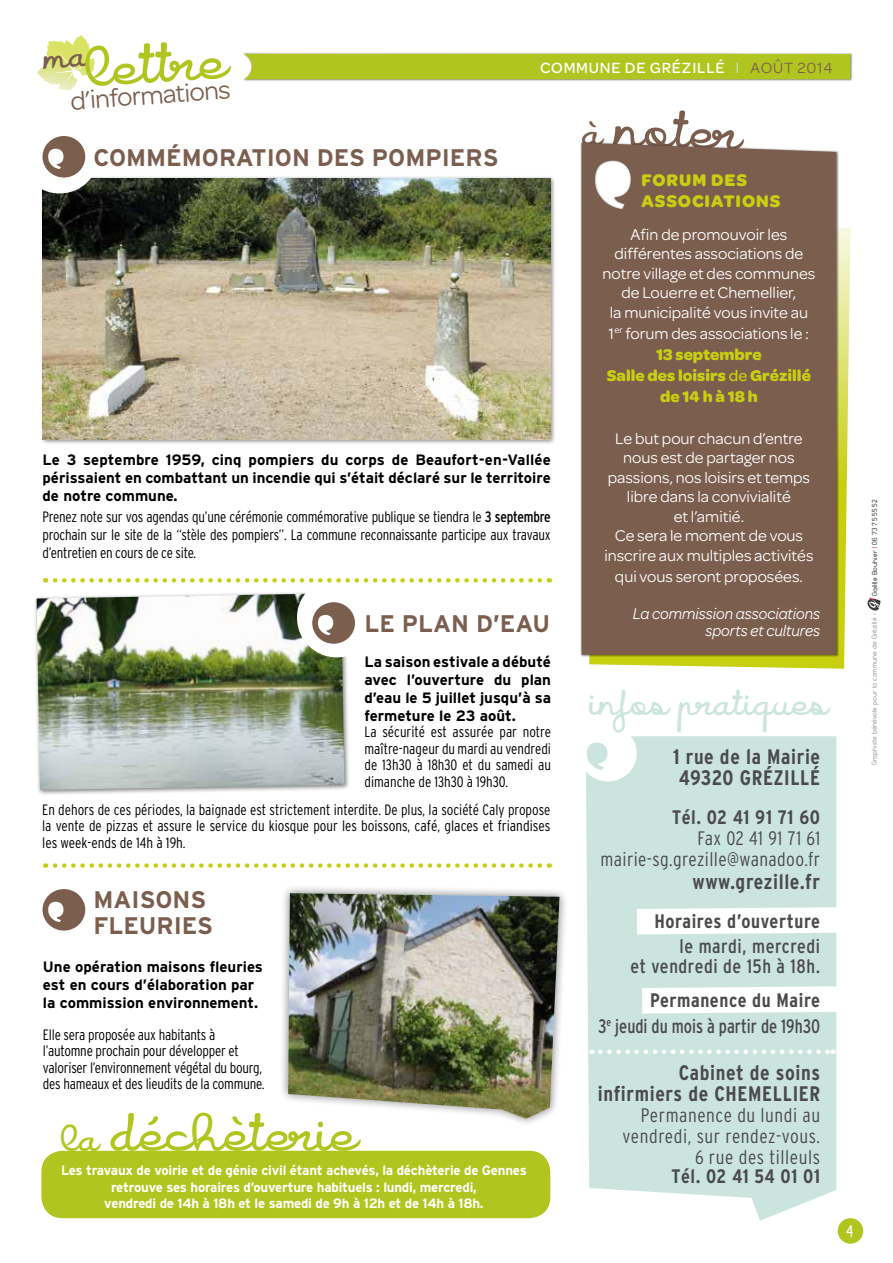
<style>
.page{position:relative;width:893px;height:1263px;background:#fff}
.page>*{position:absolute;margin:0;border:0;box-sizing:border-box;transform-origin:0 0}
.t1{font:56.85px "Icarus Kharma";color:#b1c520}
.t2{font:54px "Icarus Kharma";color:#b1c520}
.t3{font:54px "Icarus Kharma";color:#7b5e4e}
.t4{font:36px "Icarus Kharma";color:#cbe5de}
.t5{font:27px "Omnes";color:#7b5e4e}
.t6{font:700 24px/25.5px "Interstate";color:#7b5e4e}
.t7{font:700 condensed 21px/21px "Interstate";letter-spacing:.03em;color:#4b4b4d}
.t8{font:300 condensed 19.5px/21px "Interstate";letter-spacing:.03em;color:#4b4b4d;text-align:right}
.t9{font:700 condensed 19.5px "Interstate";letter-spacing:.03em;color:#4b4b4d}
.t10{font:condensed 19.5px/25.5px "Interstate";letter-spacing:.01em;color:#4b4b4d;text-align:right;scale:.93 1}
.t11{font:condensed 19.5px/19.5px "Interstate";letter-spacing:.03em;color:#4b4b4d;text-align:right}
.t12{font:700 18px/21px "Omnes";letter-spacing:.05em;color:#c8cf11}
.t13{font:18px "Icarus Kharma";color:#fff}
.t14{font:16.5px/19.5px "Omnes";color:#fff;text-align:center}
.t15{font:700 16.5px/21px "Omnes";color:#c8cf11;text-align:center}
.t16{font:italic 16.5px/16.5px "Omnes";color:#fff;text-align:right;scale:.95 1}
.t17{font:500 15.75px "Omnes";letter-spacing:.05em;color:#fff}
.t18{font:300 condensed 15px/16.5px "Interstate";letter-spacing:-.015em;color:#000;text-align:justify}
.t19{font:700 15px/18px "Interstate";color:#000;text-align:justify}
.t20{font:700 13.5px/16.5px "Interstate";letter-spacing:-.015em;color:#fff;text-align:center}
.t21{font:7.5px "Din 17";color:#9c9e9f}
.t22{font:7.5px "Din 17";letter-spacing:.01em;color:#3e3d40}
.s1{font-weight:400;color:#cbe5de}
.s2{font-weight:400;color:#7b5e4e}
.s3{font-weight:400;color:#b1c520}
.s4{font-size:37.5px}
.s5{font-weight:400}
.s6{font-weight:400;color:#fff}
.s7{font-weight:500}
.s8{font-weight:700}
.s9{font-family:"Interstate";font-weight:300;font-stretch:condensed;color:#e4146b}
</style>
<div class="page">
<div style="left:33px;top:590px;width:317px;height:206px;background:#000;opacity:.5"></div>
<img style="left:37px;top:593px;width:307px;height:197px">
<svg style="left:589px;top:227px;width:261px;height:442px"></svg>
<svg style="left:867px;top:598px;width:13px;height:12px"></svg>
<div style="left:838px;top:1218px;width:25px;height:26px;background:#b1c520;border-radius:50%"></div>
<div style="left:242px;top:52px;width:611px;height:30px;background:#000;opacity:.5"></div>
<div style="left:243px;top:54px;width:607px;height:25px;background:#b1c520"></div>
<img style="left:37px;top:37px;width:41px;height:54px">
<div style="left:580px;top:141px;width:259px;height:516px;background:#000;opacity:.5"></div>
<div style="left:581px;top:143px;width:255px;height:512px;background:#7b5e4e"></div>
<div style="left:586px;top:736px;width:250px;height:485px;background:#cbe5de"></div>
<div style="left:579px;top:725px;width:58px;height:56px;background:#fff;border-radius:50%"></div>
<svg style="left:587px;top:742px;width:20px;height:28px"></svg>
<div style="left:43px;top:889px;width:42px;height:41px;background:#7b5e4e;border-radius:50%"></div>
<svg style="left:48px;top:902px;width:16px;height:20px"></svg>
<svg style="left:637px;top:907px;width:200px;height:27px"></svg>
<svg style="left:642px;top:986px;width:195px;height:27px"></svg>
<svg style="left:600px;top:1049px;width:234px;height:5px"></svg>
<svg style="left:45px;top:863px;width:495px;height:5px"></svg>
<div style="left:40px;top:175px;width:517px;height:270px;background:#000;opacity:.5"></div>
<img style="left:43px;top:179px;width:507px;height:260px">
<div style="left:20px;top:114px;width:79px;height:79px;background:#fff;border-radius:50%"></div>
<div style="left:297px;top:578px;width:79px;height:79px;background:#fff;border-radius:50%"></div>
<div style="left:43px;top:136px;width:42px;height:41px;background:#7b5e4e;border-radius:50%"></div>
<svg style="left:48px;top:149px;width:16px;height:20px"></svg>
<div style="left:279px;top:884px;width:289px;height:243px;background:#000;opacity:.5"></div>
<img style="left:288px;top:893px;width:271px;height:226px">
<div style="left:41px;top:1151px;width:509px;height:67px;background:#b1c520;border-radius:21px"></div>
<div style="left:312px;top:602px;width:43px;height:42px;background:#7b5e4e;border-radius:50%"></div>
<svg style="left:318px;top:615px;width:15px;height:20px"></svg>
<svg style="left:45px;top:578px;width:495px;height:5px"></svg>
<svg style="left:42px;top:53px;width:48px;height:16px"></svg>
<h1 class="t1" style="left:85px;top:36px;width:142px;rotate:-3deg">lettre</h1>
<h3 class="t5" style="left:69px;top:83px;width:162px;rotate:-4deg">d’informations</h3>
<h3 class="t6" style="left:94px;top:145px;width:406px">COMMÉMORATION DES POMPIERS</h3>
<p class="t17" style="left:540px;top:57px;width:311px">COMMUNE DE GRÉZILLÉ <span class="s1">l</span> <span class="s2">AOÛT 2014</span> <span class="s3">E</span></p>
<h2 class="t3" style="left:584px;top:97px;width:159px;rotate:2deg"><span class="s4">à</span> noter</h2>
<p class="t12" style="left:642px;top:168px;width:140px">FORUM DES<br>ASSOCIATIONS</p>
<p class="t19" style="left:43px;top:451px;width:510px">Le 3 septembre 1959, cinq pompiers du corps de Beaufort-en-Vallée périssaient en combattant un incendie qui s’était déclaré sur le territoire de notre commune.</p>
<p class="t18" style="left:43px;top:508px;width:510px;line-height:18px">Prenez note sur vos agendas qu’une cérémonie commémorative publique se tiendra le <span class="s5">3 septembre </span>prochain sur le site de la ‘‘stèle des pompiers’’. La commune reconnaissante participe aux travaux d’entretien en cours de ce site.</p>
<h3 class="t6" style="left:365px;top:610px;width:187px">LE PLAN D’EAU</h3>
<p class="t19" style="left:365px;top:652px;width:188px">La saison estivale a débuté avec l’ouverture du plan d’eau le 5 juillet jusqu’à sa fermeture le 23 août.</p>
<p class="t18" style="left:365px;top:723px;width:188px">La sécurité est assurée par notre maître-nageur du mardi au vendredi de 13h30 à 18h30 et du samedi au dimanche de 13h30 à 19h30.</p>
<p class="t18" style="left:42px;top:801px;width:510px">En dehors de ces périodes, la baignade est strictement interdite. De plus, la société Caly propose la vente de pizzas et assure le service du kiosque pour les boissons, café, glaces et friandises les week-ends de 14h à 19h.</p>
<h3 class="t6" style="left:94px;top:887px;width:121px">MAISONS<br>FLEURIES</h3>
<p class="t19" style="left:43px;top:957px;width:222px;text-align:left">Une opération maisons fleuries est en cours d’élaboration par la commission environnement.</p>
<p class="t18" style="left:43px;top:1026px;width:223px;text-align:left">Elle sera proposée aux habitants à l’automne prochain pour développer et valoriser l’environnement végétal du bourg, des hameaux et des lieudits de la commune.</p>
<h2 class="t2" style="left:62px;top:1103px;width:297px"><span class="s4">la</span> déchèterie</h2>
<p class="t20" style="left:61px;top:1162px;width:467px">Les travaux de voirie et de génie civil étant achevés, la déchèterie de Gennes retrouve ses horaires d’ouverture habituels : lundi, mercredi,<br>vendredi de 14h à 18h et le samedi de 9h à 12h et de 14h à 18h.</p>
<p class="t14" style="left:602px;top:223px;width:214px">Afin de promouvoir les différentes associations de notre village et des communes de Louerre et Chemellier,<br>la municipalité vous invite au</p>
<p class="t15" style="left:607px;top:322px;width:206px"><span class="s6">1</span><sup>er</sup> <span class="s6">forum des associations le :<br></span>13 septembre<br>Salle des loisirs <span class="s7">de</span> Grézillé de 14 h à 18 h</p>
<p class="t14" style="left:604px;top:427px;width:211px">Le but pour chacun d’entre nous est de partager nos passions, nos loisirs et temps libre dans la convivialité<br>et l’amitié.<br>Ce sera le moment de vous inscrire aux multiples activités</p>
<p class="t14" style="left:615px;top:565px;width:189px">qui vous seront proposées.</p>
<p class="t16" style="left:633px;top:605px;width:199px">La commission associations sports et cultures</p>
<h3 class="t4" style="left:589px;top:684px;width:240px">infos pratiques</h3>
<h3 class="t7" style="left:673px;top:746px;width:149px">1 rue de la Mairie<br>49320 GRÉZILLÉ</h3>
<h3 class="t9" style="left:672px;top:806px;width:150px">Tél. 02 41 91 71 60</h3>
<h3 class="t8" style="left:600px;top:828px;width:221px">Fax 02 41 91 71 61 mairie-sg.grezille@wanadoo.fr</h3>
<h3 class="t7" style="left:692px;top:871px;width:129px">www.grezille.fr</h3>
<h3 class="t9" style="left:654px;top:910px;width:167px">Horaires d’ouverture</h3>
<h3 class="t11" style="left:631px;top:936px;width:191px">le mardi, mercredi<br>et vendredi de 15h à 18h.</h3>
<h3 class="t10" style="left:598px;top:987px;width:240px"><span class="s8">Permanence du Maire<br></span>3<sup>e</sup> jeudi du mois à partir de 19h30</h3>
<h3 class="t7" style="left:598px;top:1062px;width:224px;text-align:right">Cabinet de soins infirmiers de CHEMELLIER</h3>
<h3 class="t8" style="left:623px;top:1104px;width:199px">Permanence du lundi au vendredi, sur rendez-vous.<br>6 rue des tilleuls</h3>
<h3 class="t9" style="left:671px;top:1165px;width:150px">Tél. 02 41 54 01 01</h3>
<p class="t13" style="left:845px;top:1222px;width:10px">4</p>
<p class="t22" style="left:871px;top:596px;width:98px;rotate:-90deg">Gaëlle Bouhier <span class="s9">l</span> 06 73 75 55 52</p>
<p class="t21" style="left:870px;top:765px;width:153px;rotate:-90deg">Graphiste bénévole pour la commune de Grézillé &gt;</p>
</div>
